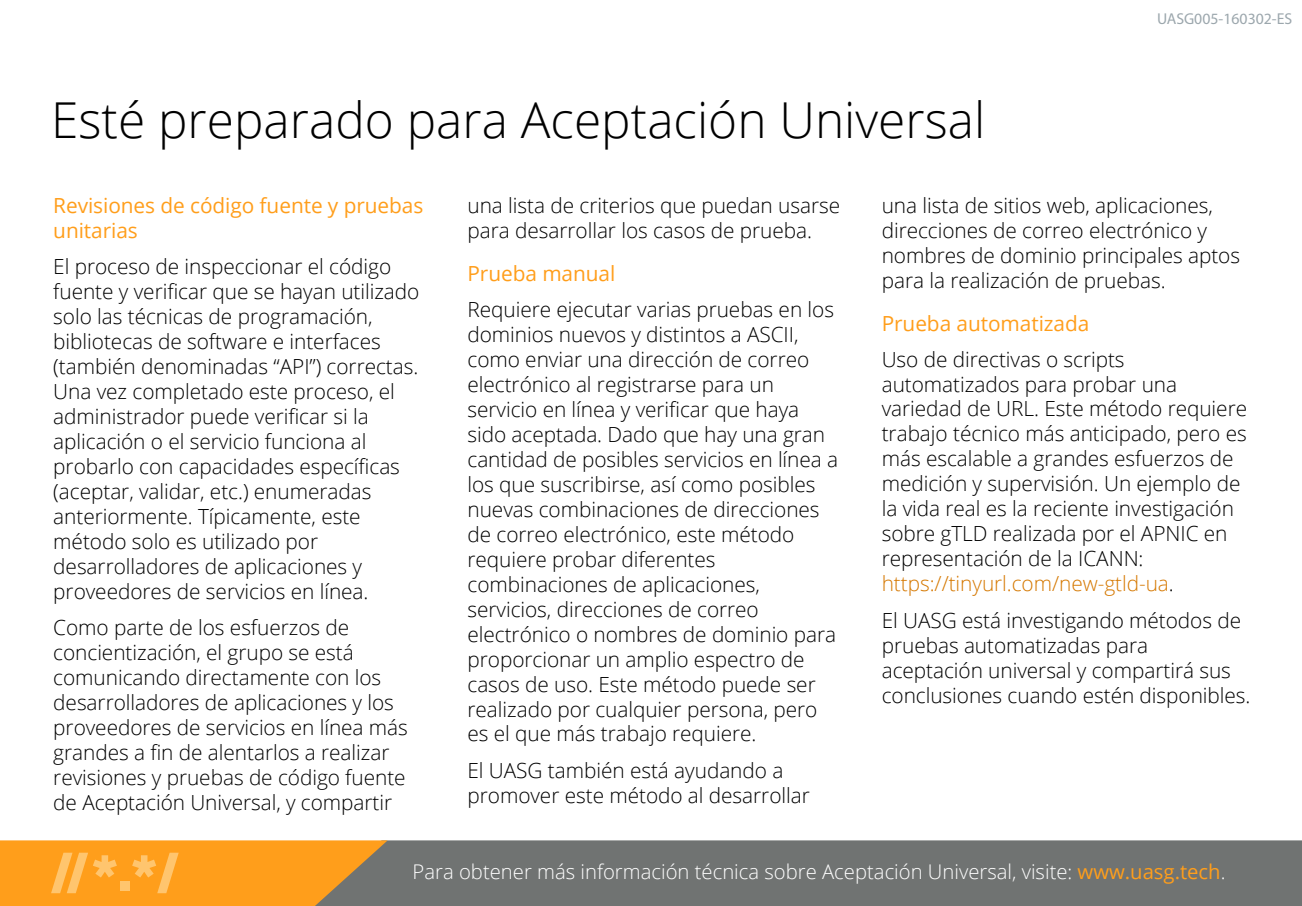
<style>
.page{position:relative;width:1302px;height:906px;background:#fff}
.page>*{position:absolute;margin:0;border:0;box-sizing:border-box;transform-origin:0 0}
.t1{font:300 49.5px "Open Sans";color:#000}
.t2{font:300 20.7px/25px "Open Sans";letter-spacing:-.005em;color:#000}
.t3{font:20.7px/25px "Open Sans";letter-spacing:-.005em;color:#ff9e1b}
.t4{font:300 20.25px "Open Sans";color:#fff}
.t5{font:15.75px "Myriad Pro";color:#9ca7ad}
.s1{color:#d57800}
.s2{font-weight:400;color:#ff9e1b}
</style>
<div class="page">
<div style="left:387px;top:840px;width:914px;height:66px;background:#707372"></div>
<svg style="left:0;top:840px;width:387px;height:66px;background:#f29d2a"></svg>
<h1 class="t1" style="left:51px;top:86px;width:935px">Esté preparado para Aceptación Universal</h1>
<p class="t5" style="left:1156px;top:9px;width:137px">UASG005-160302-ES</p>
<p class="t3" style="left:53px;top:192px;width:371px">Revisiones de código fuente y pruebas unitarias</p>
<p class="t2" style="left:53px;top:253px;width:367px">El proceso de inspeccionar el código fuente y verificar que se hayan utilizado solo las técnicas de programación, bibliotecas de software e interfaces (también denominadas “API”) correctas.<br>Una vez completado este proceso, el administrador puede verificar si la aplicación o el servicio funciona al probarlo con capacidades específicas (aceptar, validar, etc.) enumeradas anteriormente. Típicamente, este método solo es utilizado por desarrolladores de aplicaciones y proveedores de servicios en línea.</p>
<p class="t2" style="left:53px;top:614px;width:356px">Como parte de los esfuerzos de concientización, el grupo se está comunicando directamente con los desarrolladores de aplicaciones y los proveedores de servicios en línea más grandes a fin de alentarlos a realizar revisiones y pruebas de código fuente de Aceptación Universal, y compartir</p>
<p class="t2" style="left:467px;top:192px;width:374px">una lista de criterios que puedan usarse para desarrollar los casos de prueba.</p>
<p class="t3" style="left:467px;top:260px;width:149px">Prueba manual</p>
<p class="t2" style="left:467px;top:296px;width:372px">Requiere ejecutar varias pruebas en los dominios nuevos y distintos a ASCII, como enviar una dirección de correo electrónico al registrarse para un servicio en línea y verificar que haya sido aceptada. Dado que hay una gran cantidad de posibles servicios en línea a los que suscribirse, así como posibles nuevas combinaciones de direcciones de correo electrónico, este método requiere probar diferentes combinaciones de aplicaciones, servicios, direcciones de correo electrónico o nombres de dominio para proporcionar un amplio espectro de casos de uso. Este método puede ser realizado por cualquier persona, pero es el que más trabajo requiere.</p>
<p class="t2" style="left:467px;top:757px;width:344px">El UASG también está ayudando a promover este método al desarrollar</p>
<p class="t2" style="left:881px;top:192px;width:360px">una lista de sitios web, aplicaciones, direcciones de correo electrónico y nombres de dominio principales aptos para la realización de pruebas.</p>
<p class="t3" style="left:881px;top:310px;width:209px">Prueba automatizada</p>
<p class="t2" style="left:881px;top:346px;width:367px">Uso de directivas o scripts automatizados para probar una variedad de URL. Este método requiere trabajo técnico más anticipado, pero es más escalable a grandes esfuerzos de medición y supervisión. Un ejemplo de la vida real es la reciente investigación sobre gTLD realizada por el APNIC en representación de la ICANN: <span class="s1">https://tinyurl.com/new-gtld-ua</span>.</p>
<p class="t2" style="left:881px;top:607px;width:370px">El UASG está investigando métodos de pruebas automatizadas para aceptación universal y compartirá sus conclusiones cuando estén disponibles.</p>
<p class="t4" style="left:412px;top:857px;width:814px">Para obtener más información técnica sobre Aceptación Universal, visite: <span class="s2">www.uasg.tech</span>.</p>
</div>
